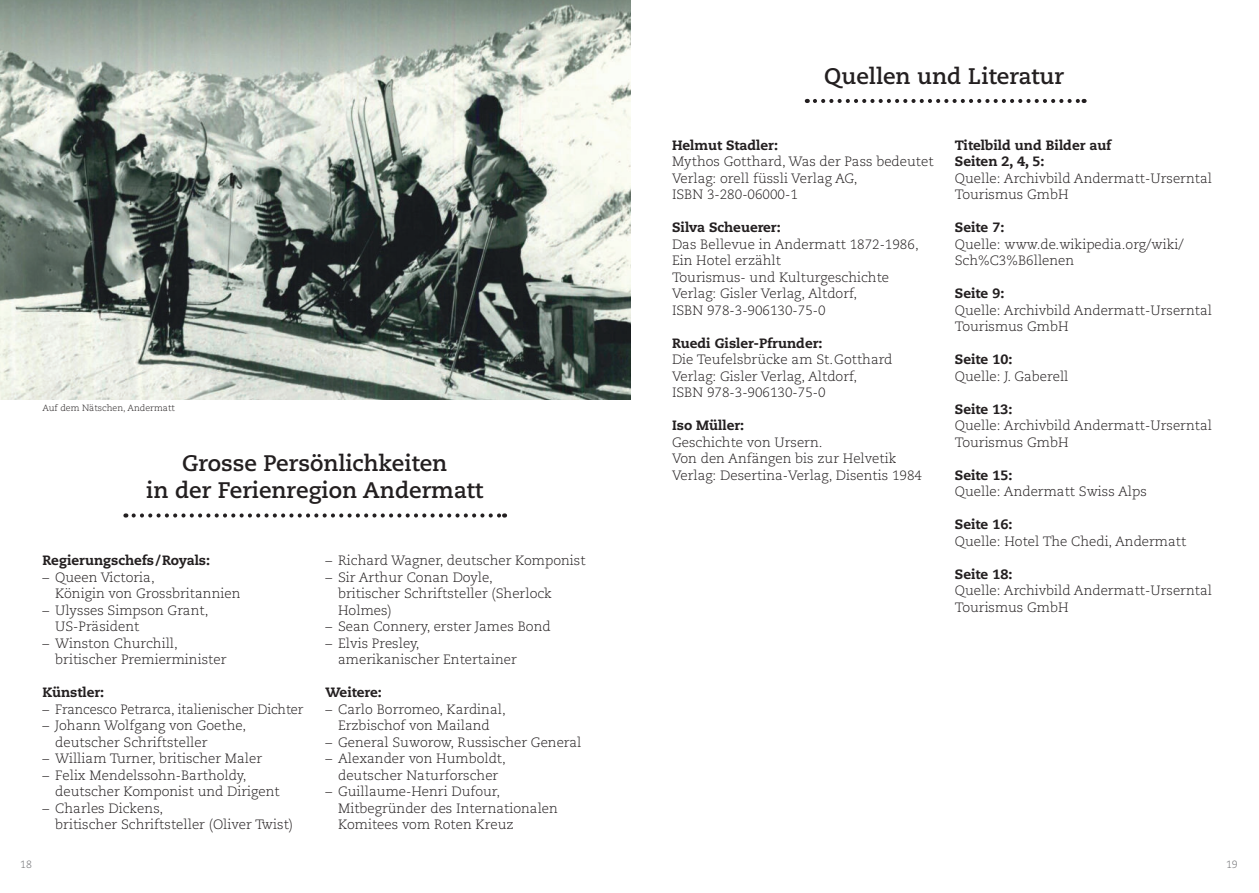
<style>
.page{position:relative;width:1259px;height:893px;background:#fff}
.page>*{position:absolute;margin:0;border:0;box-sizing:border-box;transform-origin:0 0}
.t1{font:700 22.5px/27px "Caecilia LT Std";color:#231f20;text-align:center}
.t2{font:300 13.5px/16.5px "Caecilia LT Std";color:#231f20}
.t3{font:800 13.5px/16.5px "Caecilia LT Std";color:#231f20}
.t4{font:300 10.5px "Caecilia LT Std";color:#6d6e71}
.t5{font:300 9px "Caecilia LT Std";color:#231f20}
</style>
<div class="page">
<svg style="left:134px;top:513px;width:371px;height:5px"></svg>
<img style="left:0;top:0;width:630px;height:399px">
<svg style="left:815px;top:99px;width:269px;height:4px"></svg>
<p class="t5" style="left:43px;top:404px;width:134px">Auf dem Nätschen, Andermatt</p>
<h1 class="t1" style="left:146px;top:452px;width:338px">Grosse Persönlichkeiten<br>in der Ferienregion Andermatt</h1>
<p class="t4" style="left:20px;top:859px;width:13px">18</p>
<p class="t3" style="left:43px;top:554px;width:169px">Regierungschefs / Royals:</p>
<p class="t2" style="left:55px;top:570px;width:187px;text-indent:-13px">– Queen Victoria,<br>Königin von Grossbritannien</p>
<p class="t2" style="left:55px;top:603px;width:155px;text-indent:-13px">– Ulysses Simpson Grant,<br>US-Präsident</p>
<p class="t2" style="left:55px;top:636px;width:173px;text-indent:-13px">– Winston Churchill, britischer Premierminister</p>
<p class="t3" style="left:43px;top:686px;width:63px">Künstler:</p>
<p class="t2" style="left:43px;top:702px;width:262px">– Francesco Petrarca, italienischer Dichter</p>
<p class="t2" style="left:55px;top:718px;width:192px;text-indent:-13px">– Johann Wolfgang von Goethe, deutscher Schriftsteller</p>
<p class="t2" style="left:43px;top:751px;width:221px">– William Turner, britischer Maler</p>
<p class="t2" style="left:55px;top:768px;width:226px;text-indent:-13px">– Felix Mendelssohn-Bartholdy, deutscher Komponist und Dirigent</p>
<p class="t2" style="left:55px;top:801px;width:239px;text-indent:-13px">– Charles Dickens,<br>britischer Schriftsteller (Oliver Twist)</p>
<p class="t2" style="left:325px;top:553px;width:262px">– Richard Wagner, deutscher Komponist</p>
<p class="t2" style="left:338px;top:570px;width:215px;text-indent:-13px">– Sir Arthur Conan Doyle, britischer Schriftsteller (Sherlock<br>Holmes)</p>
<p class="t2" style="left:325px;top:619px;width:227px">– Sean Connery, erster James Bond</p>
<p class="t2" style="left:338px;top:636px;width:180px;text-indent:-13px">– Elvis Presley, amerikanischer Entertainer</p>
<p class="t3" style="left:325px;top:686px;width:58px">Weitere:</p>
<p class="t2" style="left:325px;top:702px;width:182px;text-align:center">– Carlo Borromeo, Kardinal,<br>Erzbischof von Mailand</p>
<p class="t2" style="left:325px;top:735px;width:258px">– General Suworow, Russischer General</p>
<p class="t2" style="left:325px;top:751px;width:182px;text-align:center">– Alexander von Humboldt, deutscher Naturforscher</p>
<p class="t2" style="left:338px;top:784px;width:221px;text-indent:-13px">– Guillaume-Henri Dufour,<br>Mitbegründer des Internationalen<br>Komitees vom Roten Kreuz</p>
<h1 class="t1" style="left:824px;top:65px;width:241px">Quellen und Literatur</h1>
<p class="t3" style="left:672px;top:138px;width:107px">Helmut Stadler:</p>
<p class="t2" style="left:672px;top:154px;width:263px">Mythos Gotthard, Was der Pass bedeutet<br>Verlag: orell füssli Verlag AG,<br>ISBN 3-280-06000-1</p>
<p class="t3" style="left:672px;top:220px;width:110px">Silva Scheuerer:</p>
<p class="t2" style="left:672px;top:236px;width:248px">Das Bellevue in Andermatt 1872-1986,<br>Ein Hotel erzählt<br>Tourismus- und Kulturgeschichte<br>Verlag: Gisler Verlag, Altdorf,<br>ISBN 978-3-906130-75-0</p>
<p class="t3" style="left:672px;top:336px;width:152px">Ruedi Gisler-Pfrunder:</p>
<p class="t2" style="left:672px;top:352px;width:222px">Die Teufelsbrücke am St. Gotthard<br>Verlag: Gisler Verlag, Altdorf,<br>ISBN 978-3-906130-75-0</p>
<p class="t3" style="left:672px;top:418px;width:74px">Iso Müller:</p>
<p class="t2" style="left:672px;top:434px;width:251px">Geschichte von Ursern.<br>Von den Anfängen bis zur Helvetik<br>Verlag: Desertina-Verlag, Disentis 1984</p>
<p class="t3" style="left:955px;top:138px;width:158px">Titelbild und Bilder auf<br>Seiten 2, 4, 5:</p>
<p class="t2" style="left:955px;top:170px;width:259px">Quelle: Archivbild Andermatt-Urserntal<br>Tourismus GmbH</p>
<p class="t3" style="left:955px;top:220px;width:51px">Seite 7:</p>
<p class="t2" style="left:955px;top:236px;width:230px">Quelle: www.de.wikipedia.org/wiki/<br>Sch%C3%B6llenen</p>
<p class="t3" style="left:955px;top:286px;width:51px">Seite 9:</p>
<p class="t2" style="left:955px;top:302px;width:259px">Quelle: Archivbild Andermatt-Urserntal<br>Tourismus GmbH</p>
<p class="t3" style="left:955px;top:352px;width:59px">Seite 10:</p>
<p class="t2" style="left:955px;top:368px;width:115px">Quelle: J. Gaberell</p>
<p class="t3" style="left:955px;top:402px;width:59px">Seite 13:</p>
<p class="t2" style="left:955px;top:418px;width:259px">Quelle: Archivbild Andermatt-Urserntal<br>Tourismus GmbH</p>
<p class="t3" style="left:955px;top:468px;width:59px">Seite 15:</p>
<p class="t2" style="left:955px;top:484px;width:193px">Quelle: Andermatt Swiss Alps</p>
<p class="t3" style="left:955px;top:517px;width:59px">Seite 16:</p>
<p class="t2" style="left:955px;top:533px;width:233px">Quelle: Hotel The Chedi, Andermatt</p>
<p class="t3" style="left:955px;top:567px;width:59px">Seite 18:</p>
<p class="t2" style="left:955px;top:583px;width:259px">Quelle: Archivbild Andermatt-Urserntal<br>Tourismus GmbH</p>
<p class="t4" style="left:1226px;top:859px;width:13px">19</p>
</div>
